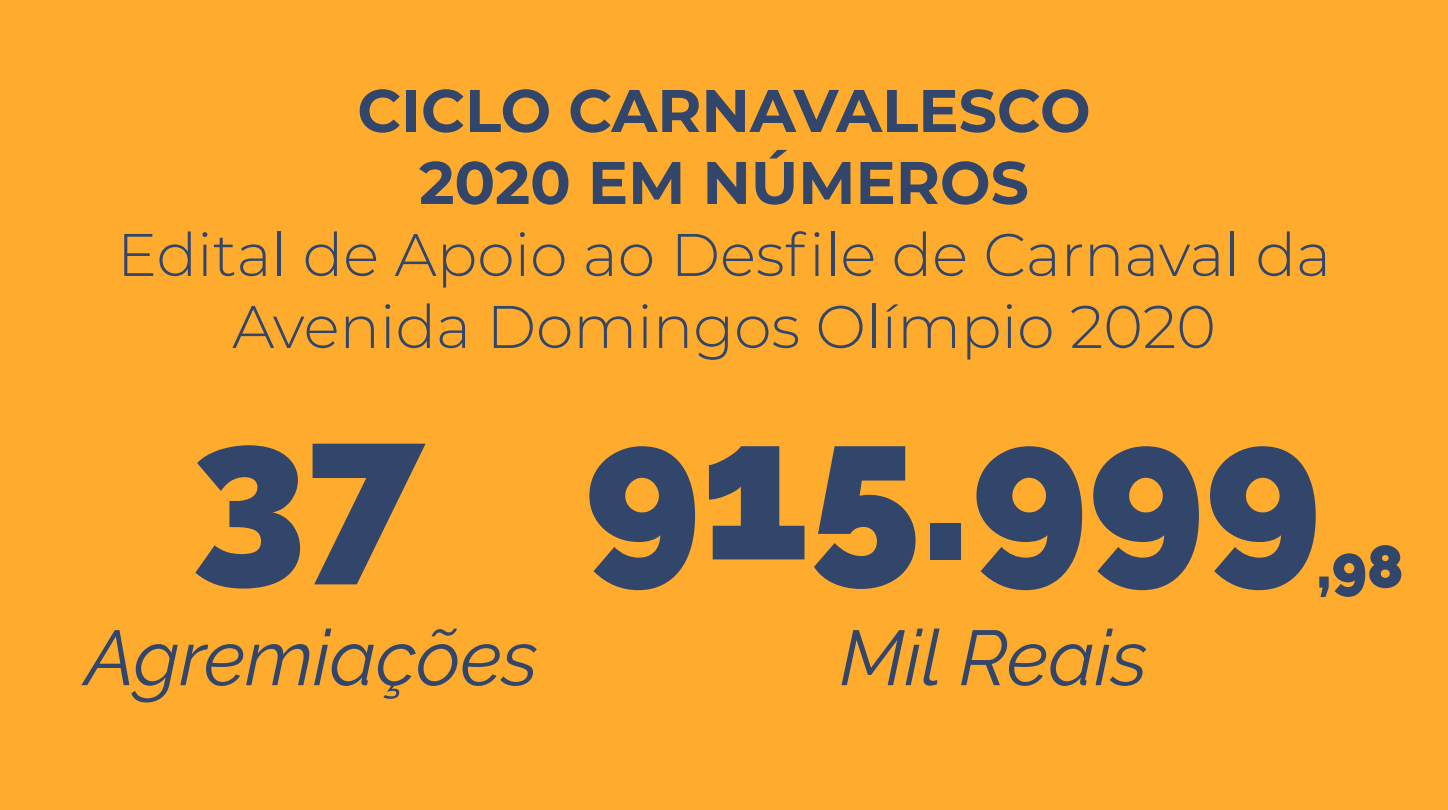
<style>
.page{position:relative;width:1448px;height:810px;background:#fff}
.page>*{position:absolute;margin:0;border:0;box-sizing:border-box;transform-origin:0 0}
.t1{font:900 198.23px "Raleway";color:#32456a}
.t2{font:italic 77.55px "Raleway";color:#32456a}
.t3{font:300 60px/72px "Montserrat";color:#32456a;text-align:center}
.t4{font:700 60px/72px "Montserrat";color:#32456a;text-align:center}
.t5{font:900 59.93px "Raleway";color:#32456a}
</style>
<div class="page">
<div style="left:1px;top:0;width:1447px;height:809px;background:#ffac2e"></div>
<p class="t4" style="left:357px;top:72px;width:735px">CICLO CARNAVALESCO<br>2020 EM NÚMEROS</p>
<p class="t3" style="left:117px;top:217px;width:1215px">Edital de Apoio ao Desfile de Carnaval da<br>Avenida Domingos Olímpio 2020</p>
<h1 class="t1" style="left:191px;top:375px;width:1131px">37 915.999</h1>
<p class="t5" style="left:1316px;top:532px;width:89px">,98</p>
<p class="t2" style="left:85px;top:613px;width:455px">Agremiações</p>
<p class="t2" style="left:839px;top:613px;width:309px">Mil Reais</p>
</div>
